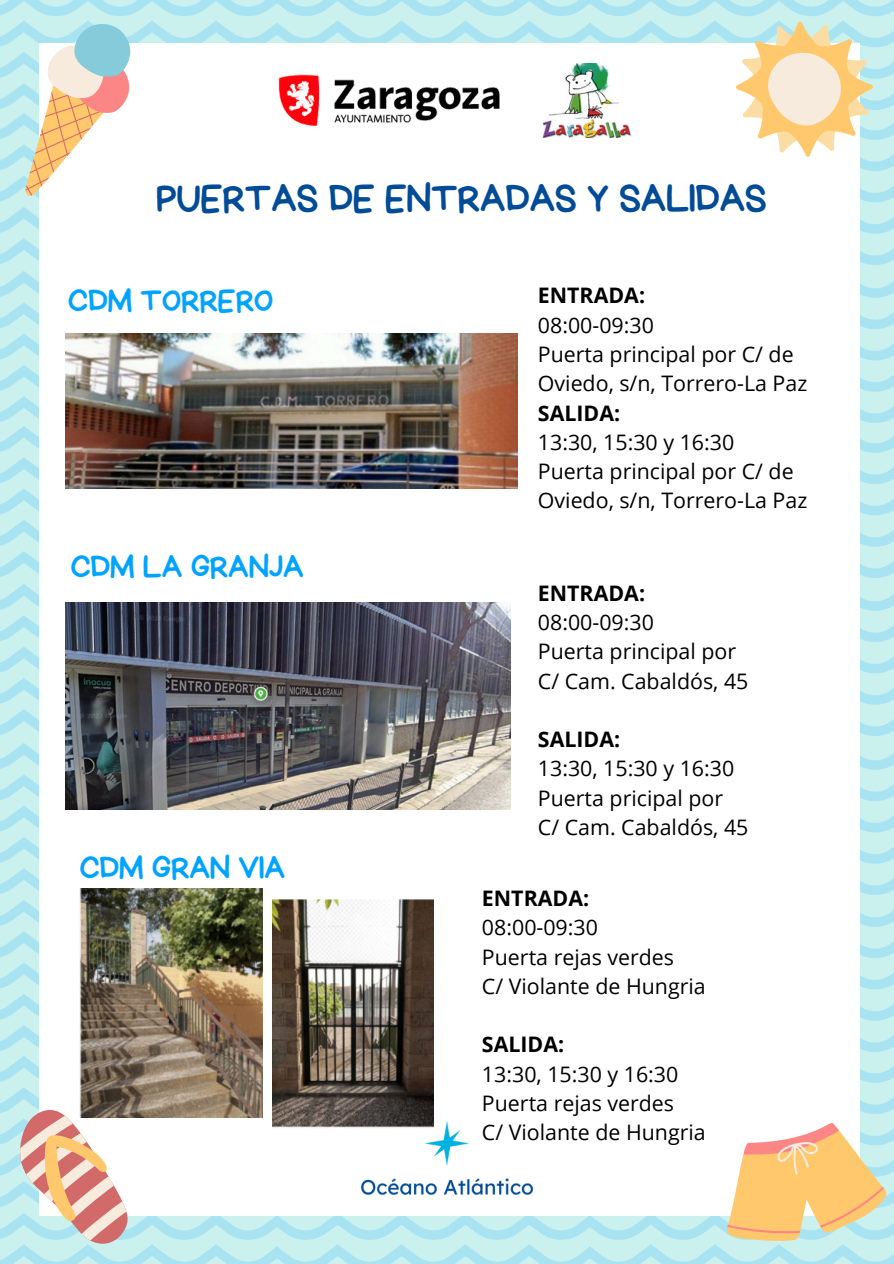
<style>
.page{position:relative;width:894px;height:1264px;background:#fff}
.page>*{position:absolute;margin:0;border:0;box-sizing:border-box;transform-origin:0 0}
.t1{font:39.9px "Handyman";color:#014b97}
.t2{font:32.55px "Handyman";color:#00a3ff}
.t3{font:21.3px/29.2px "Open Sans";color:#000}
.t4{font:700 21.3px "Open Sans";color:#000}
</style>
<div class="page">
<img style="left:0;top:584px;width:39px;height:151px">
<img style="left:860px;top:584px;width:33px;height:151px">
<img style="left:0;top:427px;width:39px;height:151px">
<img style="left:860px;top:427px;width:33px;height:151px">
<img style="left:0;top:271px;width:39px;height:151px">
<img style="left:860px;top:271px;width:33px;height:151px">
<img style="left:0;top:198px;width:39px;height:67px">
<img style="left:860px;top:114px;width:33px;height:151px">
<img style="left:0;top:0;width:271px;height:43px">
<img style="left:271px;top:0;width:313px;height:43px">
<img style="left:584px;top:0;width:309px;height:109px">
<img style="left:0;top:1213px;width:271px;height:50px">
<img style="left:271px;top:1216px;width:313px;height:47px">
<img style="left:584px;top:1216px;width:120px;height:47px">
<img style="left:0;top:1056px;width:39px;height:151px">
<img style="left:860px;top:1056px;width:33px;height:50px">
<img style="left:0;top:900px;width:39px;height:151px">
<img style="left:860px;top:900px;width:33px;height:151px">
<img style="left:0;top:743px;width:39px;height:151px">
<img style="left:860px;top:743px;width:33px;height:151px">
<div style="left:39px;top:43px;width:820px;height:1172px;background:#fff"></div>
<svg style="left:0;top:11px;width:143px;height:187px"></svg>
<svg style="left:735px;top:21px;width:138px;height:136px"></svg>
<svg style="left:4px;top:1095px;width:132px;height:168px"></svg>
<svg style="left:704px;top:1106px;width:189px;height:157px"></svg>
<img style="left:279px;top:74px;width:220px;height:52px">
<img style="left:330px;top:1090px;width:233px;height:135px">
<img style="left:542px;top:63px;width:90px;height:74px">
<img style="left:65px;top:333px;width:452px;height:156px">
<img style="left:65px;top:602px;width:445px;height:207px">
<img style="left:272px;top:899px;width:161px;height:229px">
<img style="left:80px;top:888px;width:182px;height:229px">
<p class="t1" style="left:156px;top:179px;width:611px">PUERTAS DE ENTRADAS Y SALIDAS</p>
<h1 class="t2" style="left:68px;top:285px;width:206px">CDM TORRERO</h1>
<p class="t4" style="left:537px;top:281px;width:109px">ENTRADA:</p>
<h2 class="t3" style="left:537px;top:310px;width:117px">08:00-09:30</h2>
<p class="t3" style="left:537px;top:339px;width:271px">Puerta principal por C/ de<br>Oviedo, s/n, Torrero-La Paz</p>
<p class="t4" style="left:537px;top:398px;width:84px">SALIDA:</p>
<p class="t3" style="left:537px;top:427px;width:198px">13:30, 15:30 y 16:30</p>
<p class="t3" style="left:537px;top:456px;width:271px">Puerta principal por C/ de<br>Oviedo, s/n, Torrero-La Paz</p>
<p class="t2" style="left:71px;top:551px;width:234px">CDM LA GRANJA</p>
<p class="t2" style="left:80px;top:851px;width:207px">CDM GRAN VIA</p>
<p class="t4" style="left:537px;top:578px;width:109px">ENTRADA:</p>
<p class="t3" style="left:537px;top:607px;width:117px">08:00-09:30</p>
<h2 class="t3" style="left:537px;top:636px;width:200px">Puerta principal por</h2>
<p class="t3" style="left:537px;top:665px;width:212px">C/ Cam. Cabaldós, 45</p>
<p class="t4" style="left:537px;top:724px;width:84px">SALIDA:</p>
<p class="t3" style="left:537px;top:753px;width:198px">13:30, 15:30 y 16:30</p>
<p class="t3" style="left:537px;top:782px;width:187px">Puerta pricipal por</p>
<p class="t3" style="left:537px;top:812px;width:212px">C/ Cam. Cabaldós, 45</p>
<p class="t4" style="left:482px;top:883px;width:109px">ENTRADA:</p>
<p class="t3" style="left:482px;top:912px;width:117px">08:00-09:30</p>
<p class="t3" style="left:482px;top:941px;width:194px">Puerta rejas verdes</p>
<p class="t3" style="left:482px;top:971px;width:225px">C/ Violante de Hungria</p>
<h2 class="t4" style="left:482px;top:1029px;width:84px">SALIDA:</h2>
<p class="t3" style="left:482px;top:1058px;width:198px">13:30, 15:30 y 16:30</p>
<p class="t3" style="left:482px;top:1088px;width:194px">Puerta rejas verdes</p>
<p class="t3" style="left:482px;top:1117px;width:225px">C/ Violante de Hungria</p>
</div>
